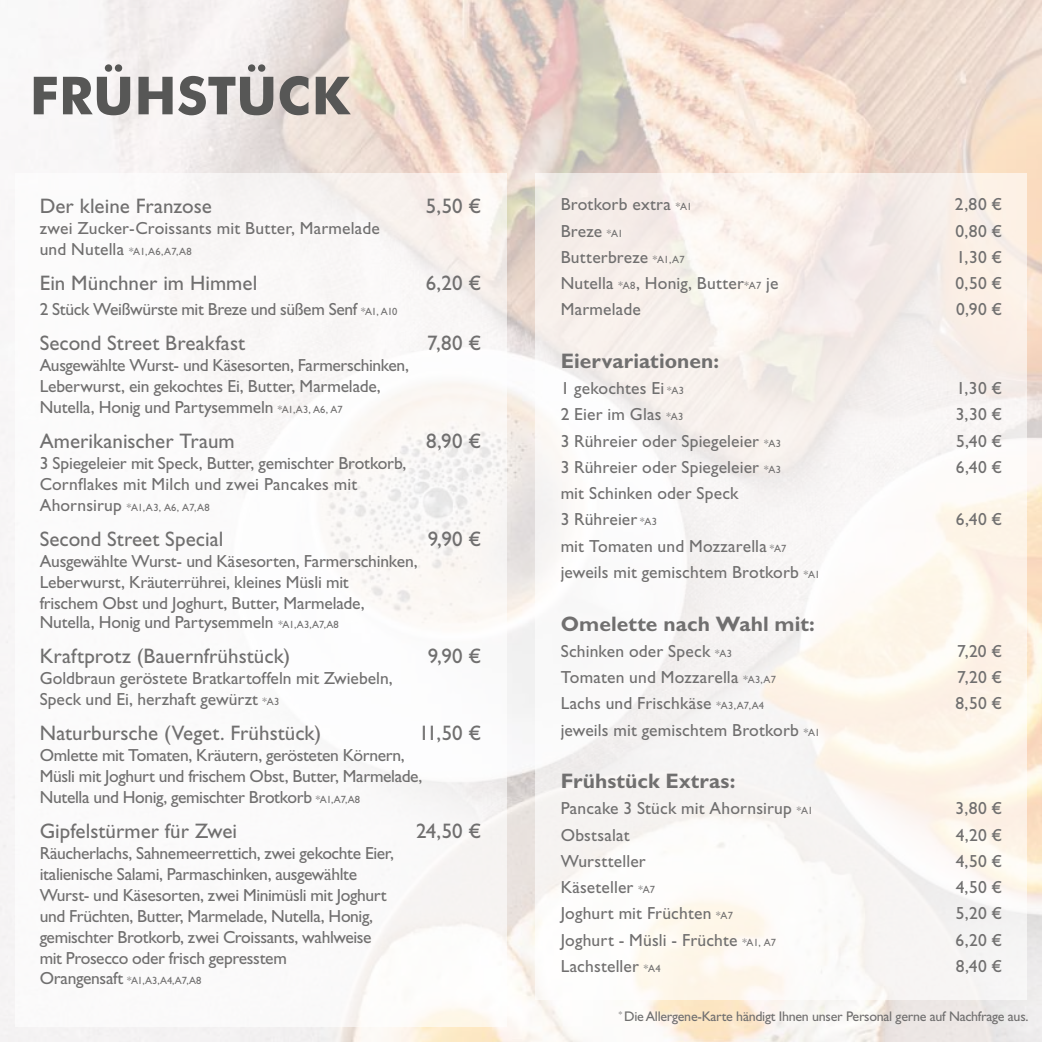
<style>
.page{position:relative;width:1042px;height:1042px;background:#fff}
.page>*{position:absolute;margin:0;border:0;box-sizing:border-box;transform-origin:0 0}
.t1{font:700 52.5px "Futura BT";letter-spacing:.01em;color:#575756}
.t2{font:21px "Gill Sans Std";color:#706f6f}
.t3{font:700 21px "Gill Sans Std";letter-spacing:.005em;color:#706f6f}
.t4{font:17.5px/21px "Gill Sans Std";letter-spacing:-.005em;color:#706f6f}
.t5{font:17.5px "Gill Sans Std";letter-spacing:.015em;color:#706f6f}
.t6{font:14px "Gill Sans";letter-spacing:-.02em;color:#706f6f}
.t7{font:10.5px "Gill Sans Std";letter-spacing:.01em;color:#706f6f}
.s1{font-size:17.5px}
.s2{font-size:10.5px}
</style>
<div class="page">
<img style="left:0;top:0;width:1042px;height:1042px">
<div style="left:536px;top:174px;width:491px;height:826px;background:linear-gradient(to right,#f8f6f5,#faf3ec)"></div>
<div style="left:15px;top:174px;width:491px;height:853px;background:#fff"></div>
<h1 class="t1" style="left:30px;top:64px;width:321px">FRÜHSTÜCK</h1>
<p class="t2" style="left:40px;top:194px;width:174px">Der kleine Franzose</p>
<p class="t2" style="left:426px;top:194px;width:57px">5,50 €</p>
<p class="t4" style="left:40px;top:217px;width:342px">zwei Zucker-Croissants mit Butter, Marmelade</p>
<p class="t7" style="left:40px;top:245px;width:153px"><span class="s1">und Nutella</span> *A1,A6,A7,A8</p>
<p class="t2" style="left:40px;top:271px;width:219px">Ein Münchner im Himmel</p>
<p class="t2" style="left:426px;top:271px;width:57px">6,20 €</p>
<p class="t4" style="left:40px;top:299px;width:359px">2 Stück Weißwürste mit Breze und süßem Senf <span class="s2">*A1, A10</span></p>
<p class="t2" style="left:40px;top:331px;width:207px">Second Street Breakfast</p>
<p class="t2" style="left:427px;top:331px;width:55px">7,80 €</p>
<p class="t4" style="left:40px;top:355px;width:371px">Ausgewählte Wurst- und Käsesorten, Farmerschinken,<br>Leberwurst, ein gekochtes Ei, Butter, Marmelade,<br>Nutella, Honig und Partysemmeln <span class="s2">*A1,A3, A6, A7</span></p>
<p class="t2" style="left:40px;top:429px;width:197px">Amerikanischer Traum</p>
<p class="t2" style="left:426px;top:429px;width:56px">8,90 €</p>
<p class="t4" style="left:40px;top:453px;width:368px">3 Spiegeleier mit Speck, Butter, gemischter Brotkorb,<br>Cornflakes mit Milch und zwei Pancakes mit</p>
<p class="t7" style="left:40px;top:501px;width:171px"><span class="s1">Ahornsirup</span> *A1,A3, A6, A7,A8</p>
<p class="t2" style="left:40px;top:527px;width:185px">Second Street Special</p>
<p class="t2" style="left:428px;top:527px;width:55px">9,90 €</p>
<p class="t4" style="left:40px;top:551px;width:379px">Ausgewählte Wurst- und Käsesorten, Farmerschinken,<br>Leberwurst, Kräuterrührei, kleines Müsli mit<br>frischem Obst und Joghurt, Butter, Marmelade,</p>
<p class="t4" style="left:40px;top:612px;width:301px">Nutella, Honig und Partysemmeln <span class="s2">*A1,A3,A7,A8</span></p>
<p class="t2" style="left:40px;top:644px;width:252px">Kraftprotz (Bauernfrühstück)</p>
<p class="t2" style="left:428px;top:644px;width:55px">9,90 €</p>
<p class="t4" style="left:40px;top:668px;width:354px">Goldbraun geröstete Bratkartoffeln mit Zwiebeln,<br>Speck und Ei, herzhaft gewürzt <span class="s2">*A3</span></p>
<p class="t2" style="left:40px;top:721px;width:283px">Naturbursche (Veget. Frühstück)</p>
<p class="t2" style="left:419px;top:721px;width:64px">11,50 €</p>
<p class="t4" style="left:40px;top:745px;width:384px">Omlette mit Tomaten, Kräutern, gerösteten Körnern,<br>Müsli mit Joghurt und frischem Obst, Butter, Marmelade,<br>Nutella und Honig, gemischter Brotkorb <span class="s2">*A1,A7,A8</span></p>
<p class="t2" style="left:40px;top:819px;width:199px">Gipfelstürmer für Zwei</p>
<p class="t2" style="left:416px;top:819px;width:67px">24,50 €</p>
<p class="t4" style="left:40px;top:843px;width:356px">Räucherlachs, Sahnemeerrettich, zwei gekochte Eier, italienische Salami, Parmaschinken, ausgewählte Wurst- und Käsesorten, zwei Minimüsli mit Joghurt und Früchten, Butter, Marmelade, Nutella, Honig, gemischter Brotkorb, zwei Croissants, wahlweise mit Prosecco oder frisch gepresstem</p>
<p class="t7" style="left:40px;top:974px;width:163px"><span class="s1">Orangensaft</span> *A1,A3,A4,A7,A8</p>
<p class="t5" style="left:561px;top:194px;width:133px">Brotkorb extra <span class="s2">*A1</span></p>
<p class="t4" style="left:955px;top:194px;width:49px">2,80 €</p>
<p class="t4" style="left:561px;top:220px;width:64px">Breze <span class="s2">*A1</span></p>
<p class="t4" style="left:955px;top:220px;width:48px">0,80 €</p>
<p class="t4" style="left:561px;top:247px;width:125px">Butterbreze <span class="s2">*A1,A7</span></p>
<p class="t4" style="left:956px;top:247px;width:47px">1,30 €</p>
<p class="t4" style="left:561px;top:273px;width:219px">Nutella <span class="s2">*A8</span>, Honig, Butter<span class="s2">*A7</span> je</p>
<p class="t4" style="left:955px;top:273px;width:48px">0,50 €</p>
<p class="t4" style="left:561px;top:299px;width:82px">Marmelade</p>
<p class="t4" style="left:956px;top:299px;width:48px">0,90 €</p>
<p class="t3" style="left:561px;top:348px;width:160px">Eiervariationen:</p>
<p class="t4" style="left:561px;top:378px;width:125px">1 gekochtes Ei <span class="s2">*A3</span></p>
<p class="t4" style="left:956px;top:378px;width:47px">1,30 €</p>
<p class="t5" style="left:561px;top:404px;width:124px">2 Eier im Glas <span class="s2">*A3</span></p>
<p class="t4" style="left:956px;top:404px;width:48px">3,30 €</p>
<p class="t4" style="left:561px;top:430px;width:222px">3 Rühreier oder Spiegeleier <span class="s2">*A3</span></p>
<p class="t4" style="left:956px;top:430px;width:48px">5,40 €</p>
<p class="t4" style="left:561px;top:457px;width:222px">3 Rühreier oder Spiegeleier <span class="s2">*A3</span></p>
<p class="t4" style="left:956px;top:457px;width:48px">6,40 €</p>
<p class="t4" style="left:561px;top:480px;width:179px;line-height:26.2px">mit Schinken oder Speck<br>3 Rühreier <span class="s2">*A3</span></p>
<p class="t4" style="left:956px;top:509px;width:48px">6,40 €</p>
<p class="t4" style="left:561px;top:533px;width:261px;line-height:26.2px">mit Tomaten und Mozzarella <span class="s2">*A7 </span>jeweils mit gemischtem Brotkorb <span class="s2">*A1</span></p>
<p class="t3" style="left:561px;top:611px;width:256px">Omelette nach Wahl mit:</p>
<p class="t4" style="left:561px;top:640px;width:173px">Schinken oder Speck <span class="s2">*A3</span></p>
<p class="t4" style="left:957px;top:640px;width:47px">7,20 €</p>
<p class="t4" style="left:561px;top:667px;width:217px">Tomaten und Mozzarella <span class="s2">*A3,A7</span></p>
<p class="t4" style="left:957px;top:667px;width:47px">7,20 €</p>
<p class="t4" style="left:561px;top:693px;width:205px">Lachs und Frischkäse <span class="s2">*A3,A7,A4</span></p>
<p class="t4" style="left:955px;top:693px;width:48px">8,50 €</p>
<p class="t4" style="left:561px;top:719px;width:261px">jeweils mit gemischtem Brotkorb <span class="s2">*A1</span></p>
<p class="t3" style="left:561px;top:768px;width:176px">Frühstück Extras:</p>
<p class="t4" style="left:561px;top:798px;width:254px">Pancake 3 Stück mit Ahornsirup <span class="s2">*A1</span></p>
<p class="t4" style="left:955px;top:798px;width:48px">3,80 €</p>
<p class="t5" style="left:561px;top:824px;width:70px">Obstsalat</p>
<p class="t4" style="left:956px;top:824px;width:48px">4,20 €</p>
<p class="t4" style="left:561px;top:850px;width:87px">Wurstteller</p>
<p class="t4" style="left:955px;top:850px;width:48px">4,50 €</p>
<p class="t4" style="left:561px;top:877px;width:96px">Käseteller <span class="s2">*A7</span></p>
<p class="t4" style="left:955px;top:877px;width:48px">4,50 €</p>
<p class="t4" style="left:561px;top:903px;width:174px">Joghurt mit Früchten <span class="s2">*A7</span></p>
<p class="t4" style="left:956px;top:903px;width:48px">5,20 €</p>
<p class="t4" style="left:561px;top:929px;width:217px">Joghurt - Müsli - Früchte <span class="s2">*A1, A7</span></p>
<p class="t4" style="left:955px;top:929px;width:48px">6,20 €</p>
<p class="t4" style="left:561px;top:955px;width:101px">Lachsteller <span class="s2">*A4</span></p>
<p class="t4" style="left:956px;top:955px;width:48px">8,40 €</p>
<p class="t6" style="left:619px;top:1008px;width:411px"><sup>*</sup> Die Allergene-Karte händigt Ihnen unser Personal gerne auf Nachfrage aus.</p>
</div>
